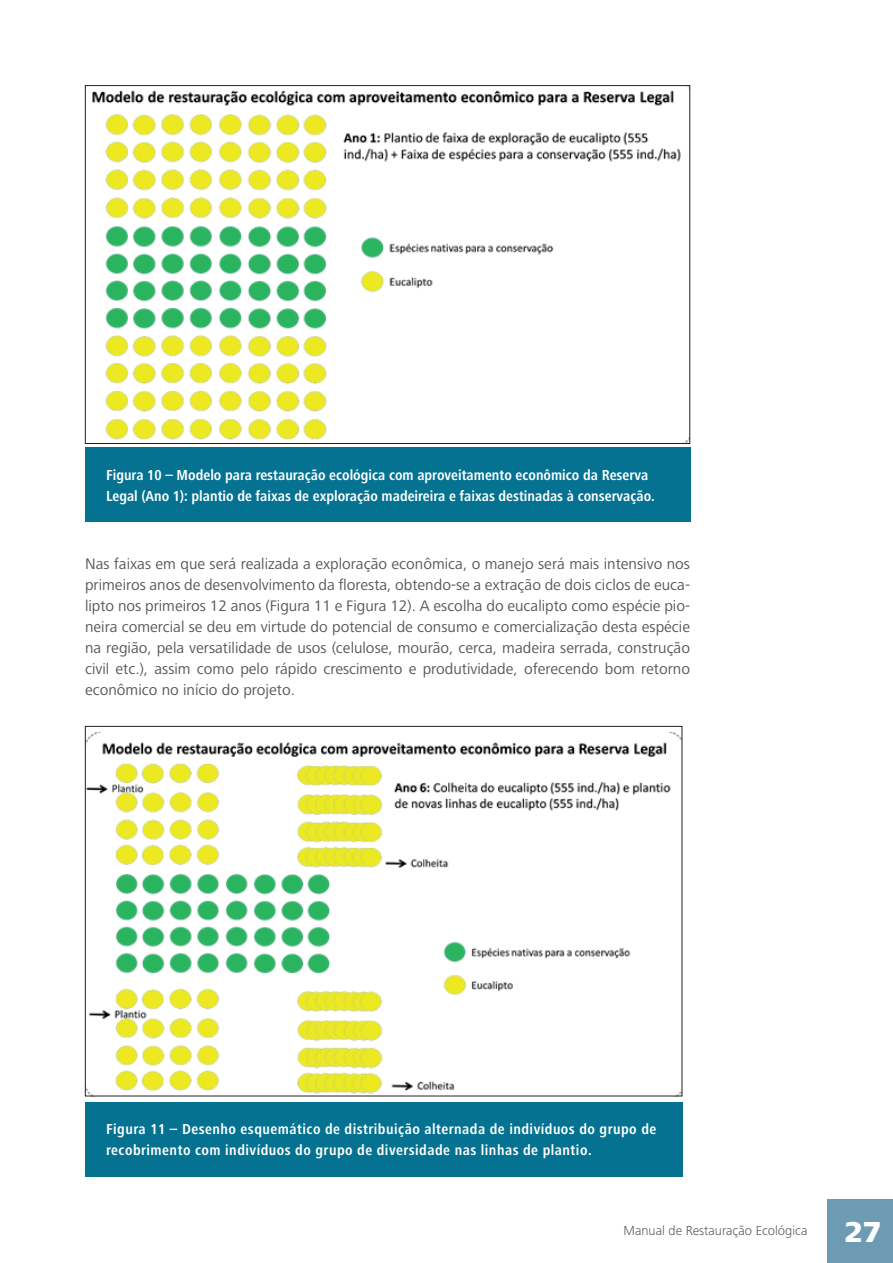
<style>
.page{position:relative;width:893px;height:1263px;background:#fff}
.page>*{position:absolute;margin:0;border:0;box-sizing:border-box;transform-origin:0 0}
.t1{font:800 30px "Frutiger Next LT";color:#fff}
.t2{font:15.75px/21px "Frutiger Next LT";color:#57585a;text-align:justify}
.t3{font:700 condensed 15px/21px "Frutiger Next LT";color:#fff}
.t4{font:700 condensed 15px/21px "Frutiger Next LT";letter-spacing:.03em;color:#fff}
.t5{font:300 13.5px "Frutiger Next LT";color:#57585a}
</style>
<div class="page">
<div style="left:827px;top:1199px;width:66px;height:64px;background:#6e9bb4"></div>
<div style="left:85px;top:447px;width:605px;height:75px;background:#057292"></div>
<img style="left:92px;top:90px;width:596px;height:352px">
<img style="left:87px;top:732px;width:593px;height:362px">
<div style="left:85px;top:1102px;width:597px;height:74px;background:#057292"></div>
<p class="t3" style="left:106px;top:464px;width:550px">Figura 10 – Modelo para restauração ecológica com aproveitamento econômico da Reserva<br>Legal (Ano 1): plantio de faixas de exploração madeireira e faixas destinadas à conservação.</p>
<p class="t2" style="left:85px;top:553px;width:607px">Nas faixas em que será realizada a exploração econômica, o manejo será mais intensivo nos primeiros anos de desenvolvimento da floresta, obtendo-se a extração de dois ciclos de euca&shy;lipto nos primeiros 12 anos (Figura 11 e Figura 12). A escolha do eucalipto como espécie pio&shy;neira comercial se deu em virtude do potencial de consumo e comercialização desta espécie na região, pela versatilidade de usos (celulose, mourão, cerca, madeira serrada, construção civil etc.), assim como pelo rápido crescimento e produtividade, oferecendo bom retorno econômico no início do projeto.</p>
<p class="t4" style="left:106px;top:1119px;width:552px">Figura 11 – Desenho esquemático de distribuição alternada de indivíduos do grupo de recobrimento com indivíduos do grupo de diversidade nas linhas de plantio.</p>
<p class="t5" style="left:624px;top:1223px;width:185px">Manual de Restauração Ecológica</p>
<h1 class="t1" style="left:844px;top:1215px;width:39px">27</h1>
</div>
